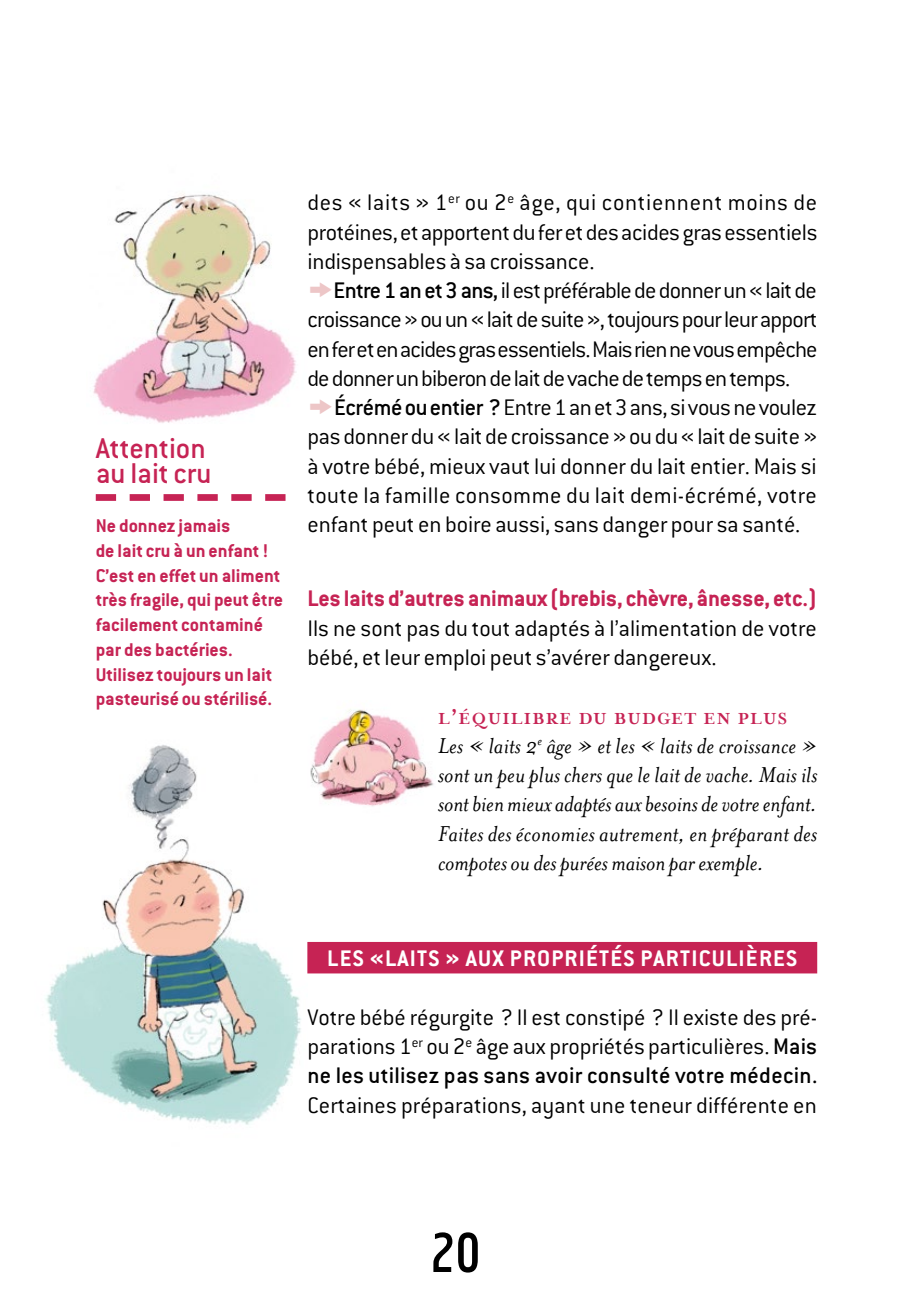
<style>
.page{position:relative;width:913px;height:1308px;background:#fff}
.page>*{position:absolute;margin:0;border:0;box-sizing:border-box;transform-origin:0 0}
.t1{font:58.5px "Hybrid";color:#000}
.t2{font:500 31.5px/24.8px "Conduit ITC";color:#c62354}
.t3{font:300 24.75px/29.2px "Conduit ITC";color:#000}
.t4{font:italic 24.75px/29.2px "Mrs Eaves";color:#000;text-align:justify}
.t5{font:700 24.75px "Conduit ITC";letter-spacing:-.01em;color:#c62354}
.t6{font:700 24.75px "Conduit ITC";letter-spacing:.05em;color:#fff}
.t7{font:700 20.25px/24.8px "Conduit ITC";color:#c62354}
.t8{font:700 18.45px "Mrs Eaves";letter-spacing:.065em;color:#c62354}
.s1{font-family:"Zeal";font-weight:400;font-size:27px;color:#edc6c7}
.s2{font-weight:500}
.s3{font-size:24.75px}
</style>
<div class="page">
<img style="left:93px;top:194px;width:203px;height:229px">
<img style="left:45px;top:745px;width:256px;height:380px">
<div style="left:307px;top:942px;width:509px;height:31px;background:#c62354"></div>
<img style="left:310px;top:709px;width:124px;height:98px">
<svg style="left:96px;top:494px;width:189px;height:7px"></svg>
<p class="t2" style="left:96px;top:435px;width:117px">Attention au lait cru</p>
<p class="t7" style="left:96px;top:513px;width:189px">Ne donnez jamais<br>de lait cru à un enfant !<br>C’est en effet un aliment très fragile, qui peut être facilement contaminé par des bactéries.<br>Utilisez toujours un lait pasteurisé ou stérilisé.</p>
<p class="t3" style="left:307px;top:188px;width:511px">des « laits » 1<sup>er</sup> ou 2<sup>e</sup> âge, qui contiennent moins de protéines, et apportent du fer et des acides gras essentiels indispensables à sa croissance.<br><span class="s1">k</span><span class="s2">Entre 1 an et 3 ans,</span> il est préférable de donner un « lait de croissance » ou un « lait de suite », toujours pour leur apport en fer et en acides gras essentiels. Mais rien ne vous empêche de donner un biberon de lait de vache de temps en temps. <span class="s1">k</span><span class="s2">Écrémé ou entier ?</span> Entre 1 an et 3 ans, si vous ne voulez pas donner du «lait de croissance » ou du « lait de suite » à votre bébé, mieux vaut lui donner du lait entier. Mais si toute la famille consomme du lait demi-écrémé, votre enfant peut en boire aussi, sans danger pour sa santé.</p>
<p class="t5" style="left:307px;top:584px;width:511px">Les laits d’autres animaux (brebis, chèvre, ânesse, etc.)</p>
<p class="t3" style="left:307px;top:613px;width:510px">Ils ne sont pas du tout adaptés à l’alimentation de votre bébé, et leur emploi peut s’avérer dangereux.</p>
<p class="t8" style="left:438px;top:707px;width:350px">L<span class="s3">’</span>ÉQUILIBRE DU BUDGET EN PLUS</p>
<p class="t4" style="left:438px;top:731px;width:380px">Les « laits 2<sup>e</sup> âge » et les « laits de croissance » sont un peu plus chers que le lait de vache. Mais ils sont bien mieux adaptés aux besoins de votre enfant.<br>Faites des économies autrement, en préparant des compotes ou des purées maison par exemple.</p>
<p class="t6" style="left:327px;top:944px;width:471px">LES «LAITS » AUX PROPRIÉTÉS PARTICULIÈRES</p>
<p class="t3" style="left:307px;top:1002px;width:511px;text-align:justify">Votre bébé régurgite ? Il est constipé ? Il existe des pré&shy;parations 1<sup>er</sup> ou 2<sup>e</sup> âge aux propriétés particulières. <span class="s2">Mais ne les utilisez pas sans avoir consulté votre médecin.</span></p>
<p class="t3" style="left:307px;top:1090px;width:510px">Certaines préparations, ayant une teneur différente en</p>
<h1 class="t1" style="left:431px;top:1222px;width:52px">20</h1>
</div>
